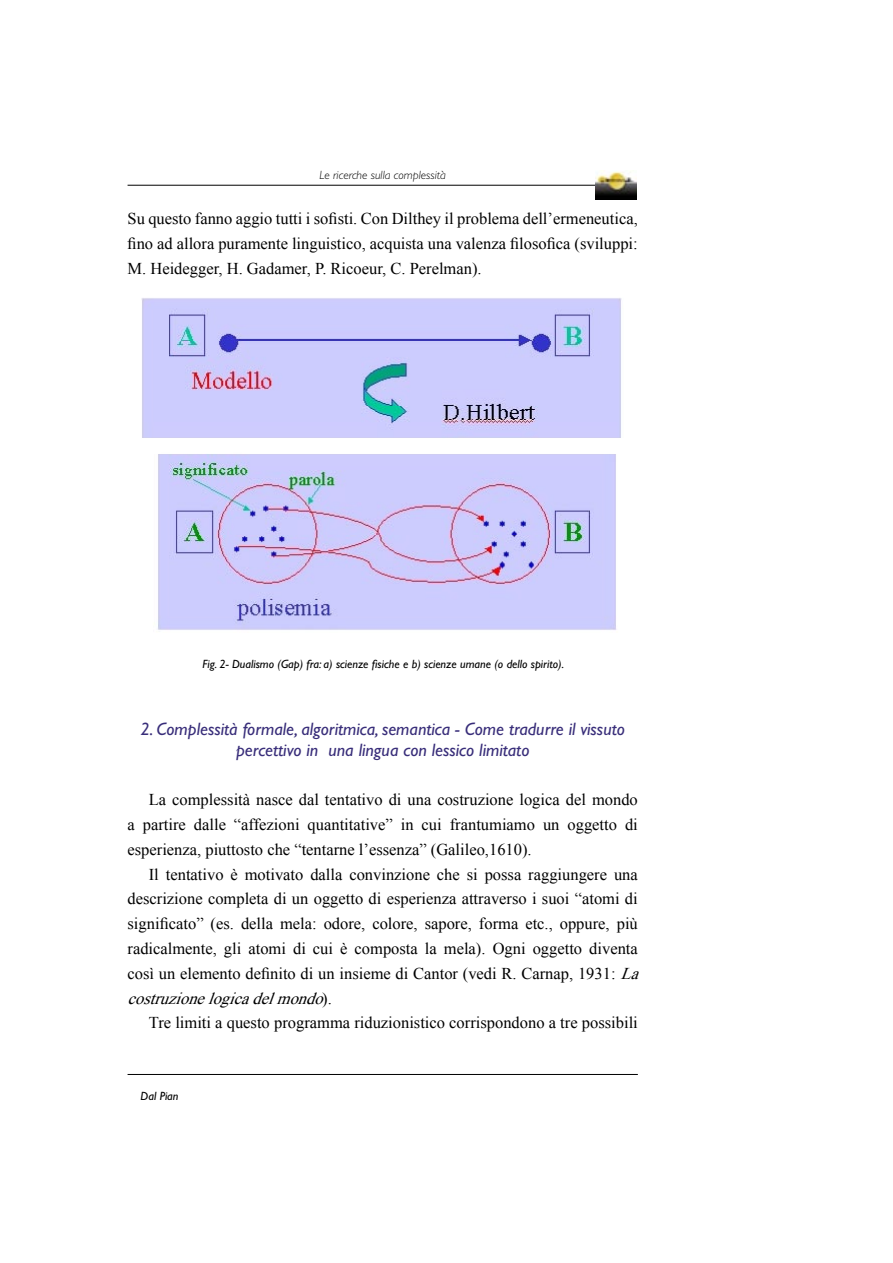
<style>
.page{position:relative;width:893px;height:1263px;background:#fff}
.page>*{position:absolute;margin:0;border:0;box-sizing:border-box;transform-origin:0 0}
.sottotitolo{font:italic 18px/21px "Gill Sans";color:#392e7a;text-align:center}
.corpo_testo{font:16.5px/24.8px "Times New Roman";color:#000;text-align:justify}
.didascalie{font:italic 12px "Gill Sans";color:#000}
.t1{font:italic 300 12px "Gill Sans";color:#000}
.s1{font-style:italic}
</style>
<div class="page">
<hr style="left:128px;top:1074px;width:510px;height:1px;background:#000">
<hr style="left:128px;top:185px;width:467px;height:1px;background:#000">
<img style="left:595px;top:171px;width:41px;height:29px">
<img style="left:142px;top:298px;width:480px;height:332px">
<p class="t1" style="left:319px;top:168px;width:128px">Le ricerche sulla complessità</p>
<p class="corpo_testo" style="left:128px;top:206px;width:512px">Su questo fanno aggio tutti i sofisti. Con Dilthey il problema dell’ermeneutica, fino ad allora puramente linguistico, acquista una valenza filosofica (sviluppi:<br>M. Heidegger, H. Gadamer, P. Ricoeur, C. Perelman).</p>
<p class="didascalie" style="left:203px;top:657px;width:363px">Fig. 2- Dualismo (Gap) fra: a) scienze fisiche e b) scienze umane (o dello spirito).</p>
<p class="sottotitolo" style="left:141px;top:718px;width:486px">2. Complessità formale, algoritmica, semantica - Come tradurre il vissuto percettivo in una lingua con lessico limitato</p>
<p class="corpo_testo" style="left:128px;top:787px;width:512px;text-indent:21px">La complessità nasce dal tentativo di una costruzione logica del mondo a partire dalle “affezioni quantitative” in cui frantumiamo un oggetto di esperienza, piuttosto che “tentarne l’essenza” (Galileo,1610).</p>
<p class="corpo_testo" style="left:128px;top:862px;width:519px;text-align:left;text-indent:21px">Il tentativo è motivato dalla convinzione che si possa raggiungere una descrizione completa di un oggetto di esperienza attraverso i suoi “atomi di significato” (es. della mela: odore, colore, sapore, forma etc., oppure, più radicalmente, gli atomi di cui è composta la mela). Ogni oggetto diventa così un elemento definito di un insieme di Cantor (vedi R. Carnap, 1931: <span class="s1">La costruzionelogicadelmondo</span>) .</p>
<p class="corpo_testo" style="left:149px;top:1010px;width:490px">Tre limiti a questo programma riduzionistico corrispondono a tre possibili</p>
<p class="didascalie" style="left:141px;top:1089px;width:39px">Dal Pian</p>
</div>
